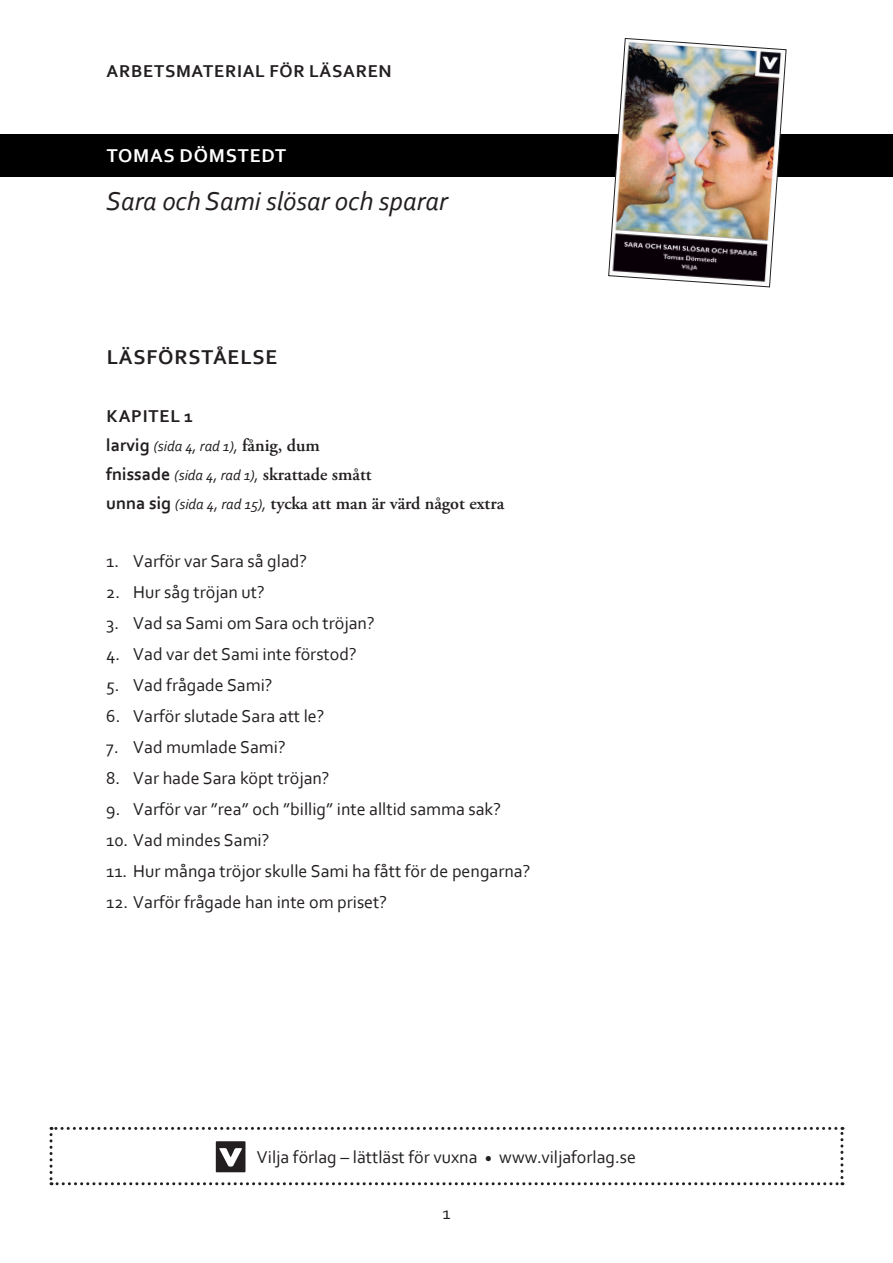
<style>
.page{position:relative;width:893px;height:1263px;background:#fff}
.page>*{position:absolute;margin:0;border:0;box-sizing:border-box;transform-origin:0 0}
.t1{font:italic 27px "Corbel";color:#231f20}
.t2{font:700 21px "Corbel";letter-spacing:.04em;color:#231f20}
.t3{font:700 19.5px "Corbel";letter-spacing:.04em;color:#fff}
.t4{font:18px "Corbel";color:#231f20}
.t5{font:600 18px/29px "Adobe Garamond Pro";color:#231f20}
.t6{font:700 18px "Corbel";letter-spacing:.04em;color:#231f20}
.t7{font:italic 15px "Corbel";color:#231f20}
.s1{font-weight:700;font-style:normal;font-size:18px}
.s2{font-family:"Adobe Garamond Pro";font-weight:600;font-style:normal;font-size:18px}
.s3{font-family:"Corbel";font-weight:700}
.s4{font-family:"Corbel";font-weight:400;font-style:italic;font-size:15px}
</style>
<div class="page">
<svg style="left:50px;top:1127px;width:793px;height:58px"></svg>
<div style="left:0;top:134px;width:893px;height:42px;background:#000"></div>
<img style="left:608px;top:38px;width:178px;height:249px">
<p class="t6" style="left:107px;top:60px;width:287px">ARBETSMATERIAL FÖR LÄSAREN</p>
<p class="t3" style="left:107px;top:144px;width:181px">TOMAS DÖMSTEDT</p>
<h1 class="t1" style="left:106px;top:184px;width:343px">Sara och Sami slösar och sparar</h1>
<p class="t2" style="left:107px;top:344px;width:172px">LÄSFÖRSTÅELSE</p>
<p class="t6" style="left:107px;top:405px;width:88px">KAPITEL 1</p>
<p class="t7" style="left:106px;top:437px;width:215px"><span class="s1">larvig</span> (sida 4, rad 1), <span class="s2">fånig, dum</span></p>
<p class="t5" style="left:106px;top:460px;width:399px"><span class="s3">fnissade</span> <span class="s4">(sida 4, rad 1),</span> skrattade smått<br><span class="s3">unna sig</span> <span class="s4">(sida 4, rad 15),</span> tycka att man är värd något extra</p>
<p class="t4" style="left:106px;top:549px;width:202px">1. Varför var Sara så glad?</p>
<p class="t4" style="left:106px;top:580px;width:160px">2. Hur såg tröjan ut?</p>
<p class="t4" style="left:106px;top:611px;width:270px">3. Vad sa Sami om Sara och tröjan?</p>
<p class="t4" style="left:106px;top:642px;width:252px">4. Vad var det Sami inte förstod?</p>
<p class="t4" style="left:106px;top:673px;width:168px">5. Vad frågade Sami?</p>
<p class="t4" style="left:106px;top:704px;width:220px">6. Varför slutade Sara att le?</p>
<p class="t4" style="left:106px;top:735px;width:181px">7. Vad mumlade Sami?</p>
<p class="t4" style="left:106px;top:766px;width:225px">8. Var hade Sara köpt tröjan?</p>
<p class="t4" style="left:106px;top:797px;width:396px">9. Varför var ”rea” och ”billig” inte alltid samma sak?</p>
<p class="t4" style="left:106px;top:828px;width:165px">10. Vad mindes Sami?</p>
<p class="t4" style="left:106px;top:859px;width:426px">11. Hur många tröjor skulle Sami ha fått för de pengarna?</p>
<p class="t4" style="left:106px;top:890px;width:282px">12. Varför frågade han inte om priset?</p>
<p class="t4" style="left:257px;top:1146px;width:381px">Vilja förlag – lättläst för vuxna <sub>•</sub> www.viljaforlag.se</p>
<p class="t4" style="left:442px;top:1202px;width:10px">1</p>
</div>
